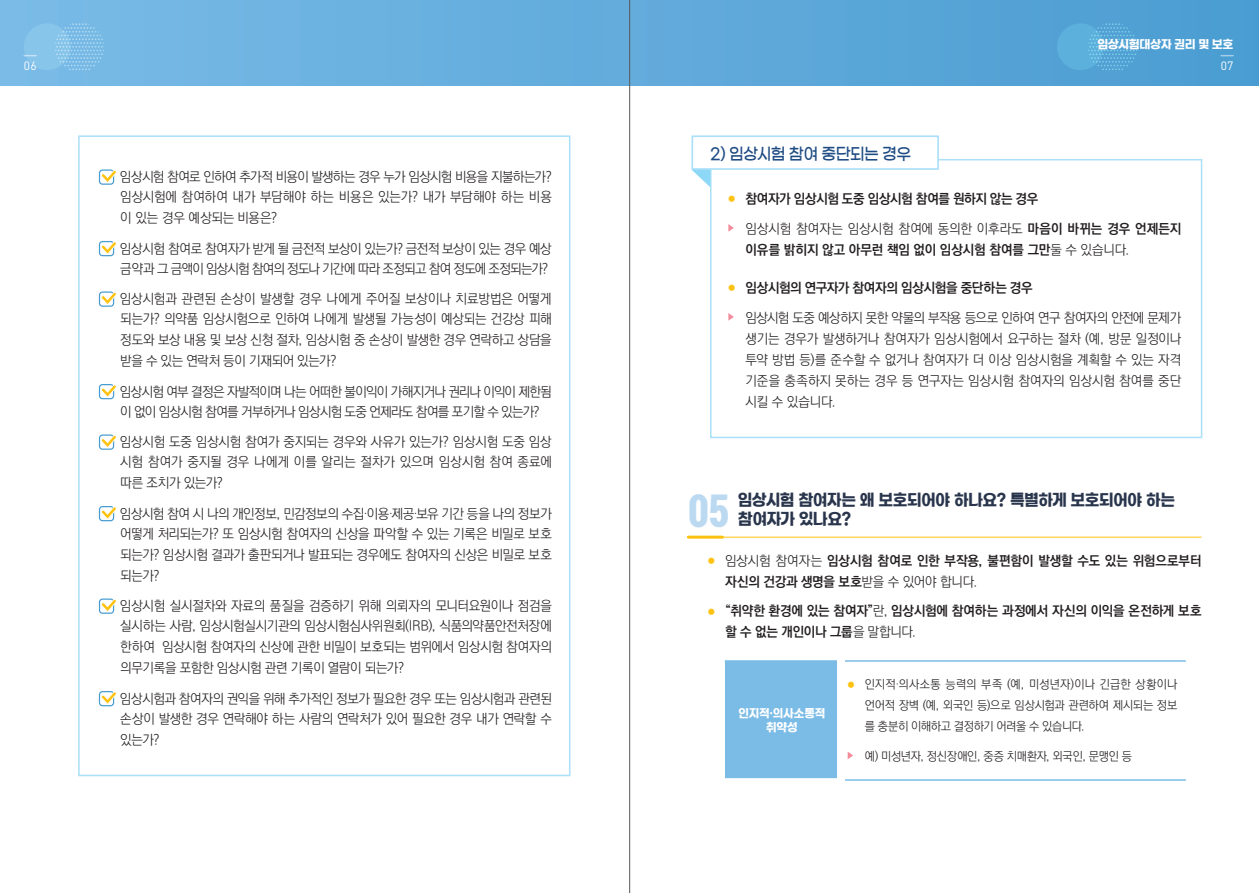
<style>
.page{position:relative;width:1259px;height:893px;background:#fff}
.page>*{position:absolute;margin:0;border:0;box-sizing:border-box;transform-origin:0 0}
.t1{font:37.5px "Tmon Monsori OTF Black";color:#bbdaf2;scale:.9 1}
.t2{font:16.5px/19.5px "Gmarket Sans TTF Bold";letter-spacing:-.04em;color:#29354c;scale:.93 1}
.t3{font:16.5px "Gmarket Sans TTF Medium";letter-spacing:-.05em;color:#1f4c84;scale:.93 1}
.t4{font:300 13.5px/20.7px "Ko Pub World Dotum";letter-spacing:-.025em;color:#231f20;text-align:justify}
.t5{font:700 13.5px/21px "Ko Pub World Dotum";letter-spacing:-.01em;color:#231f20}
.t6{font:300 13.5px/20.1px "Ko Pub World Dotum";letter-spacing:-.055em;color:#231f20}
.t7{font:300 13.5px/29.5px "Ko Pub World Dotum";letter-spacing:-.05em;color:#231f20}
.t8{font:300 12px/20.5px "Ko Pub World Dotum";letter-spacing:-.015em;color:#231f20;text-align:justify}
.t9{font:12px "Gmarket Sans TTF Bold";letter-spacing:-.025em;color:#fff;scale:.95 1}
.t10{font:12px/14.4px "Gmarket Sans TTF Bold";letter-spacing:-.025em;color:#fff;text-align:center;scale:.92 1}
.t11{font:12px "DIN Pro";color:#fff}
.s1{font-weight:300;font-size:7.5px;color:#fec210}
.s2{font-weight:300}
.s3{font-size:7.5px;color:#fec210}
.s4{font-weight:700}
</style>
<div class="page">
<div style="left:0;top:0;width:1259px;height:85px;background:linear-gradient(to right,#7abbe7,#4b9cd1)"></div>
<svg style="left:1221px;top:55px;width:12px;height:1px"></svg>
<div style="left:1057px;top:23px;width:46px;height:47px;background:#5cb0dc;border-radius:50%"></div>
<svg style="left:1088px;top:23px;width:49px;height:47px"></svg>
<div style="left:24px;top:23px;width:47px;height:47px;background:#88c5eb;border-radius:50%"></div>
<svg style="left:55px;top:23px;width:49px;height:47px"></svg>
<svg style="left:24px;top:55px;width:12px;height:1px"></svg>
<svg style="left:99px;top:169px;width:18px;height:16px"></svg>
<svg style="left:99px;top:241px;width:18px;height:15px"></svg>
<svg style="left:99px;top:291px;width:18px;height:16px"></svg>
<svg style="left:99px;top:384px;width:18px;height:15px"></svg>
<svg style="left:99px;top:434px;width:18px;height:16px"></svg>
<svg style="left:99px;top:506px;width:18px;height:15px"></svg>
<svg style="left:99px;top:598px;width:18px;height:16px"></svg>
<svg style="left:99px;top:691px;width:18px;height:15px"></svg>
<div style="left:78px;top:135px;width:492px;height:641px;border:2px solid #aae0f9"></div>
<div style="left:710px;top:159px;width:492px;height:279px;border:2px solid #aae0f9"></div>
<svg style="left:692px;top:170px;width:18px;height:17px"></svg>
<div style="left:691px;top:135px;width:248px;height:35px;background:#fff;border:2px solid #aae0f9"></div>
<svg style="left:728px;top:224px;width:6px;height:8px"></svg>
<svg style="left:728px;top:313px;width:6px;height:8px"></svg>
<hr style="left:687px;top:537px;width:514px;height:1px;background:#fec210">
<hr style="left:688px;top:536px;width:34px;height:3px;background:#fec210">
<div style="left:725px;top:661px;width:114px;height:119px;background:#7bbce7"></div>
<hr style="left:725px;top:660px;width:114px;height:2px;background:#7bbce7">
<svg style="left:725px;top:778px;width:112px;height:2px"></svg>
<hr style="left:839px;top:660px;width:346px;height:2px;background:#7bbce7">
<hr style="left:839px;top:779px;width:346px;height:2px;background:#7bbce7">
<svg style="left:847px;top:752px;width:6px;height:7px"></svg>
<div style="left:837px;top:646px;width:7px;height:220px;background:#fff"></div>
<hr style="left:629px;top:0;width:1px;height:893px;background:#57585a">
<p class="t9" style="left:1097px;top:37px;width:145px">임상시험대상자 권리 및 보호</p>
<p class="t11" style="left:24px;top:57px;width:14px">06</p>
<p class="t11" style="left:1220px;top:57px;width:14px">07</p>
<p class="t4" style="left:120px;top:167px;width:433px">임상시험 참여로 인하여 추가적 비용이 발생하는 경우 누가 임상시험 비용을 지불하는가? 임상시험에 참여하여 내가 부담해야 하는 비용은 있는가? 내가 부담해야 하는 비용 이 있는 경우 예상되는 비용은?</p>
<p class="t4" style="left:120px;top:239px;width:433px;line-height:20.1px">임상시험 참여로 참여자가 받게 될 금전적 보상이 있는가? 금전적 보상이 있는 경우 예상 금약과 그 금액이 임상시험 참여의 정도나 기간에 따라 조정되고 참여 정도에 조정되는가?</p>
<p class="t4" style="left:120px;top:289px;width:433px">임상시험과 관련된 손상이 발생할 경우 나에게 주어질 보상이나 치료방법은 어떻게 되는가? 의약품 임상시험으로 인하여 나에게 발생될 가능성이 예상되는 건강상 피해 정도와 보상 내용 및 보상 신청 절차, 임상시험 중 손상이 발생한 경우 연락하고 상담을 받을 수 있는 연락처 등이 기재되어 있는가?</p>
<p class="t6" style="left:120px;top:382px;width:433px">임상시험 여부 결정은 자발적이며 나는 어떠한 불이익이 가해지거나 권리나 이익이 제한됨 이 없이 임상시험 참여를 거부하거나 임상시험 도중 언제라도 참여를 포기할 수 있는가?</p>
<p class="t4" style="left:120px;top:432px;width:433px">임상시험 도중 임상시험 참여가 중지되는 경우와 사유가 있는가? 임상시험 도중 임상 시험 참여가 중지될 경우 나에게 이를 알리는 절차가 있으며 임상시험 참여 종료에 따른 조치가 있는가?</p>
<p class="t4" style="left:120px;top:503px;width:433px">임상시험 참여 시 나의 개인정보, 민감정보의 수집·이용·제공·보유 기간 등을 나의 정보가 어떻게 처리되는가? 또 임상시험 참여자의 신상을 파악할 수 있는 기록은 비밀로 보호 되는가? 임상시험 결과가 출판되거나 발표되는 경우에도 참여자의 신상은 비밀로 보호 되는가?</p>
<p class="t4" style="left:120px;top:596px;width:433px">임상시험 실시절차와 자료의 품질을 검증하기 위해 의뢰자의 모니터요원이나 점검을 실시하는 사람, 임상시험실시기관의 임상시험심사위원회(IRB), 식품의약품안전처장에 한하여 임상시험 참여자의 신상에 관한 비밀이 보호되는 범위에서 임상시험 참여자의 의무기록을 포함한 임상시험 관련 기록이 열람이 되는가?</p>
<p class="t4" style="left:120px;top:689px;width:433px">임상시험과 참여자의 권익을 위해 추가적인 정보가 필요한 경우 또는 임상시험과 관련된 손상이 발생한 경우 연락해야 하는 사람의 연락처가 있어 필요한 경우 내가 연락할 수 있는가?</p>
<p class="t3" style="left:710px;top:145px;width:217px">2) 임상시험 참여 중단되는 경우</p>
<p class="t5" style="left:745px;top:185px;width:437px;line-height:29.5px;text-indent:-17px"><span class="s1">●</span> 참여자가 임상시험 도중 임상시험 참여를 원하지 않는 경우<br><span class="s2">임상시험 참여자는 임상시험 참여에 동의한 이후라도</span> 마음이 바뀌는 경우 언제든지</p>
<p class="t5" style="left:745px;top:240px;width:386px">이유를 밝히지 않고 아무런 책임 없이 임상시험 참여를 그만<span class="s2">둘 수 있습니다.</span></p>
<p class="t7" style="left:745px;top:274px;width:437px;text-indent:-17px"><span class="s3">●</span> <span class="s4">임상시험의 연구자가 참여자의 임상시험을 중단하는 경우<br></span>임상시험 도중 예상하지 못한 약물의 부작용 등으로 인하여 연구 참여자의 안전에 문제가</p>
<p class="t4" style="left:745px;top:328px;width:437px">생기는 경우가 발생하거나 참여자가 임상시험에서 요구하는 절차 (예, 방문 일정이나 투약 방법 등)를 준수할 수 없거나 참여자가 더 이상 임상시험을 계획할 수 있는 자격 기준을 충족하지 못하는 경우 등 연구자는 임상시험 참여자의 임상시험 참여를 중단 시킬 수 있습니다.</p>
<p class="t2" style="left:738px;top:491px;width:471px">임상시험 참여자는 왜 보호되어야 하나요? 특별하게 보호되어야 하는 참여자가 있나요?</p>
<p class="t5" style="left:725px;top:551px;width:478px;text-indent:-17px"><span class="s1">●</span> <span class="s2">임상시험 참여자는</span> 임상시험 참여로 인한 부작용, 불편함이 발생할 수도 있는 위험으로부터 자신의 건강과 생명을 보호<span class="s2">받을 수 있어야 합니다.</span></p>
<p class="t5" style="left:725px;top:601px;width:478px;text-indent:-17px"><span class="s1">●</span> “취약한 환경에 있는 참여자”<span class="s2">란,</span> 임상시험에 참여하는 과정에서 자신의 이익을 온전하게 보호 할 수 없는 개인이나 그룹<span class="s2">을 말합니다.</span></p>
<h1 class="t1" style="left:688px;top:489px;width:46px">05</h1>
<p class="t10" style="left:738px;top:707px;width:96px">인지적·의사소통적 취약성</p>
<p class="t8" style="left:864px;top:675px;width:314px;text-indent:-17px"><span class="s3">●</span> 인지적·의사소통 능력의 부족 (예, 미성년자)이나 긴급한 상황이나 언어적 장벽 (예, 외국인 등)으로 임상시험과 관련하여 제시되는 정보 를 충분히 이해하고 결정하기 어려울 수 있습니다.</p>
<p class="t8" style="left:864px;top:746px;width:269px">예) 미성년자, 정신장애인, 중증 치매환자, 외국인, 문맹인 등</p>
</div>
